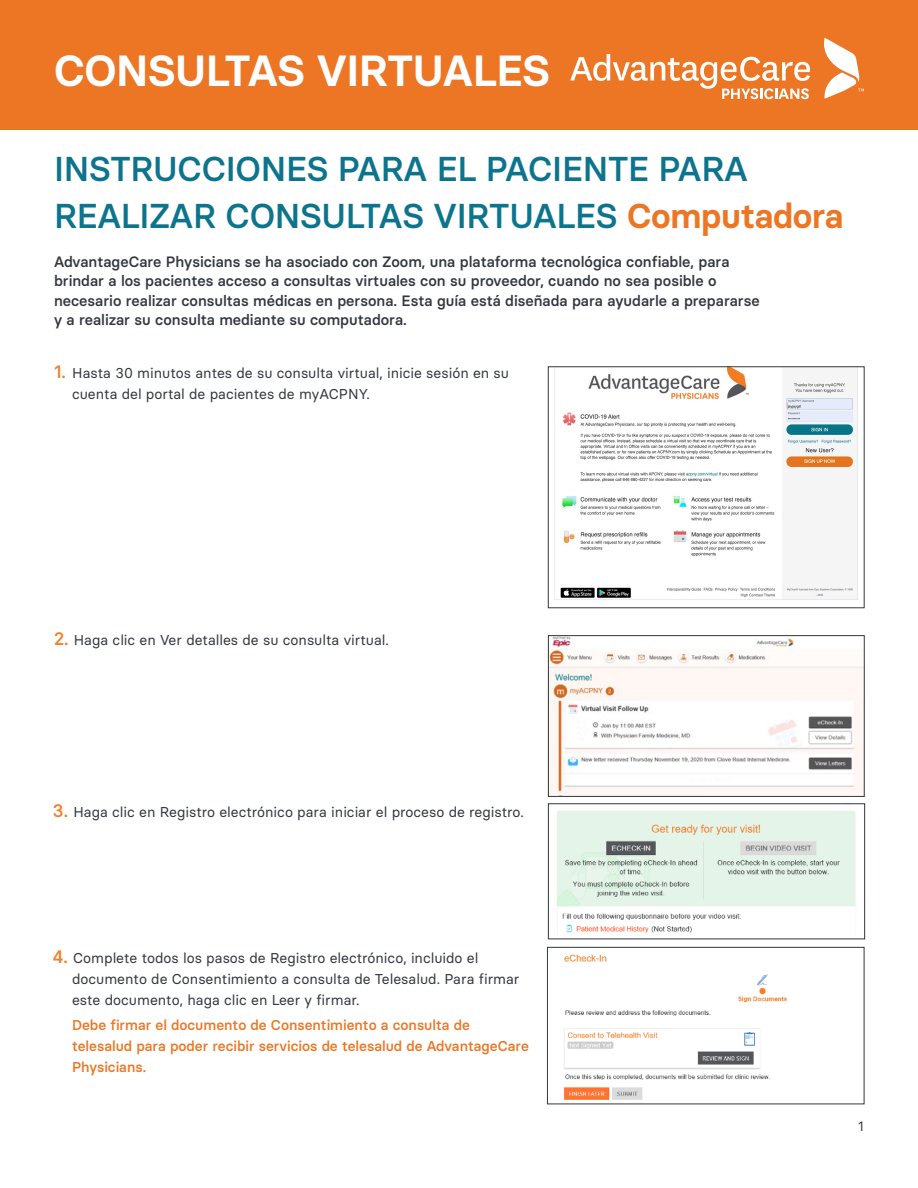
<style>
.page{position:relative;width:918px;height:1188px;background:#fff}
.page>*{position:absolute;margin:0;border:0;box-sizing:border-box;transform-origin:0 0}
.t1{font:600 43.5px "Basier Circle";letter-spacing:-.01em;color:#fff}
.Paragraph_Style_1{font:500 34.5px/46.5px "Basier Circle";letter-spacing:-.01em;color:#0d748d}
.body{font:500 15px/19.5px "Basier Circle";color:#323640}
.List_1{font:14.25px/21px "Basier Circle";color:#323640}
.List_1-2{font:500 14.25px/21px "Basier Circle";color:#ed7625}
.t2{font:13.5px "Basier Circle";color:#323640}
.s1{font-weight:600;color:#ed7625}
.s2{font-weight:500;font-size:18px;color:#f47f2a}
</style>
<div class="page">
<div style="left:0;top:0;width:918px;height:130px;background:#ed7625"></div>
<svg style="left:570px;top:54px;width:240px;height:45px"></svg>
<svg style="left:824px;top:38px;width:40px;height:61px"></svg>
<img style="left:554px;top:369px;width:304px;height:231px">
<div style="left:548px;top:367px;width:316px;height:241px;border:1px solid #323640"></div>
<img style="left:550px;top:637px;width:312px;height:158px">
<div style="left:548px;top:635px;width:316px;height:162px;border:1px solid #323640"></div>
<img style="left:557px;top:811px;width:299px;height:122px">
<div style="left:548px;top:804px;width:317px;height:135px;border:1px solid #323640"></div>
<img style="left:563px;top:954px;width:224px;height:146px">
<div style="left:547px;top:947px;width:317px;height:157px;border:1px solid #323640"></div>
<h2 class="t1" style="left:54px;top:44px;width:498px">CONSULTAS VIRTUALES</h2>
<p class="Paragraph_Style_1" style="left:54px;top:145px;width:791px">INSTRUCCIONES PARA EL PACIENTE PARA<br>REALIZAR CONSULTAS VIRTUALES <span class="s1">Computadora</span></p>
<p class="body" style="left:54px;top:252px;width:707px">AdvantageCare Physicians se ha asociado con Zoom, una plataforma tecnológica confiable, para brindar a los pacientes acceso a consultas virtuales con su proveedor, cuando no sea posible o necesario realizar consultas médicas en persona. Esta guía está diseñada para ayudarle a prepararse y a realizar su consulta mediante su computadora.</p>
<p class="List_1" style="left:72px;top:362px;width:439px;text-indent:-18px"><span class="s2">1.</span> Hasta 30 minutos antes de su consulta virtual, inicie sesión en su cuenta del portal de pacientes de myACPNY.</p>
<p class="List_1" style="left:54px;top:630px;width:336px"><span class="s2">2.</span> Haga clic en Ver detalles de su consulta virtual.</p>
<p class="List_1" style="left:53px;top:801px;width:472px"><span class="s2">3.</span> Haga clic en Registro electrónico para iniciar el proceso de registro.</p>
<p class="List_1" style="left:72px;top:947px;width:449px;text-indent:-19px"><span class="s2">4.</span> Complete todos los pasos de Registro electrónico, incluido el documento de Consentimiento a consulta de Telesalud. Para firmar este documento, haga clic en Leer y firmar.</p>
<p class="List_1-2" style="left:72px;top:1015px;width:458px">Debe firmar el documento de Consentimiento a consulta de telesalud para poder recibir servicios de telesalud de AdvantageCare<br>Physicians.</p>
<p class="t2" style="left:858px;top:1118px;width:7px">1</p>
</div>
